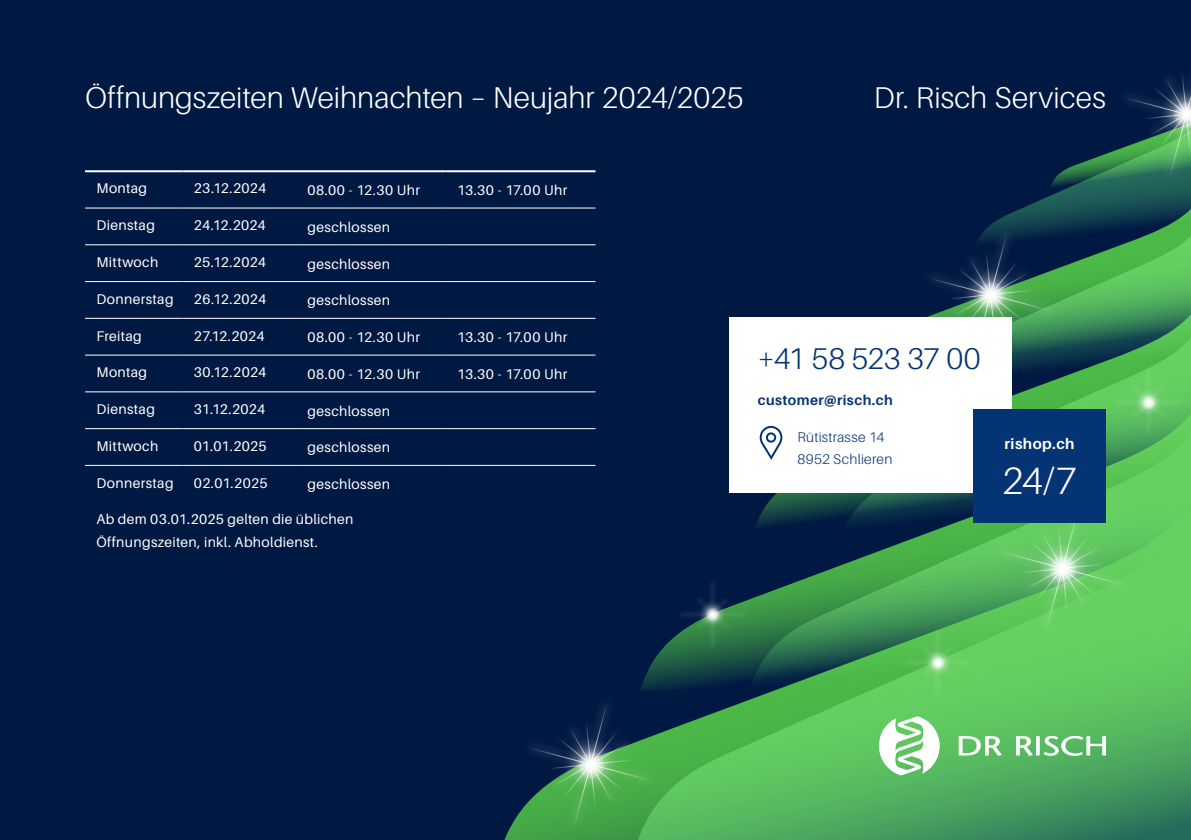
<style>
.page{position:relative;width:1191px;height:840px;background:#fff}
.page>*{position:absolute;margin:0;border:0;box-sizing:border-box;transform-origin:0 0}
.t1{font:300 38px "Aileron";color:#fff}
.t2{font:300 30px "Aileron";color:#fff}
.t3{font:300 30px "Aileron";letter-spacing:-.02em;color:#053474}
.t4{font:700 15px "Aileron";letter-spacing:.03em;color:#fff}
.t5{font:14px/22.4px "Aileron";letter-spacing:.025em;color:#fff}
.t6{font:300 14px/22.4px "Aileron";letter-spacing:.025em;color:#053474}
.t7{font:700 14px "Aileron";letter-spacing:.03em;color:#053474}
</style>
<div class="page">
<div style="left:0;top:0;width:1191px;height:839px;background:#001942"></div>
<svg style="left:646px;top:492px;width:545px;height:347px"></svg>
<svg style="left:748px;top:492px;width:443px;height:204px"></svg>
<svg style="left:840px;top:437px;width:351px;height:106px"></svg>
<div style="left:901px;top:625px;width:73px;height:73px;background:#fff;opacity:.75"></div>
<svg style="left:902px;top:479px;width:249px;height:218px"></svg>
<svg style="left:505px;top:674px;width:174px;height:165px"></svg>
<div style="left:676px;top:577px;width:72px;height:73px;background:#fff;opacity:.75"></div>
<svg style="left:676px;top:578px;width:72px;height:71px"></svg>
<svg style="left:927px;top:75px;width:264px;height:362px"></svg>
<svg style="left:879px;top:715px;width:227px;height:60px"></svg>
<hr style="left:85px;top:207px;width:98px;height:1px;background:#fff">
<hr style="left:183px;top:207px;width:113px;height:1px;background:#fff">
<hr style="left:296px;top:207px;width:150px;height:1px;background:#fff">
<hr style="left:446px;top:207px;width:149px;height:1px;background:#fff">
<hr style="left:85px;top:244px;width:98px;height:1px;background:#fff">
<hr style="left:183px;top:244px;width:113px;height:1px;background:#fff">
<hr style="left:296px;top:244px;width:150px;height:1px;background:#fff">
<hr style="left:446px;top:244px;width:149px;height:1px;background:#fff">
<hr style="left:85px;top:281px;width:98px;height:1px;background:#fff">
<hr style="left:183px;top:281px;width:113px;height:1px;background:#fff">
<hr style="left:296px;top:281px;width:150px;height:1px;background:#fff">
<hr style="left:446px;top:281px;width:149px;height:1px;background:#fff">
<hr style="left:85px;top:317px;width:98px;height:1px;background:#fff">
<hr style="left:183px;top:317px;width:113px;height:1px;background:#fff">
<hr style="left:296px;top:317px;width:150px;height:1px;background:#fff">
<hr style="left:446px;top:317px;width:149px;height:1px;background:#fff">
<hr style="left:85px;top:354px;width:98px;height:1px;background:#fff">
<hr style="left:183px;top:354px;width:113px;height:1px;background:#fff">
<hr style="left:296px;top:354px;width:150px;height:1px;background:#fff">
<hr style="left:446px;top:354px;width:149px;height:1px;background:#fff">
<hr style="left:85px;top:391px;width:98px;height:1px;background:#fff">
<hr style="left:183px;top:391px;width:113px;height:1px;background:#fff">
<hr style="left:296px;top:391px;width:150px;height:1px;background:#fff">
<hr style="left:446px;top:391px;width:149px;height:1px;background:#fff">
<hr style="left:85px;top:428px;width:98px;height:1px;background:#fff">
<hr style="left:183px;top:428px;width:113px;height:1px;background:#fff">
<hr style="left:296px;top:428px;width:150px;height:1px;background:#fff">
<hr style="left:446px;top:428px;width:149px;height:1px;background:#fff">
<hr style="left:85px;top:464px;width:98px;height:1px;background:#fff">
<hr style="left:183px;top:464px;width:113px;height:1px;background:#fff">
<hr style="left:296px;top:464px;width:150px;height:1px;background:#fff">
<hr style="left:446px;top:464px;width:149px;height:1px;background:#fff">
<hr style="left:85px;top:170px;width:98px;height:2px;background:#fff">
<hr style="left:183px;top:170px;width:113px;height:2px;background:#fff">
<hr style="left:296px;top:170px;width:150px;height:2px;background:#fff">
<hr style="left:446px;top:170px;width:149px;height:2px;background:#fff">
<div style="left:729px;top:317px;width:282px;height:175px;background:#fff"></div>
<svg style="left:759px;top:425px;width:24px;height:35px"></svg>
<div style="left:973px;top:409px;width:133px;height:113px;background:#053474"></div>
<h2 class="t2" style="left:85px;top:81px;width:660px">Öffnungszeiten Weihnachten – Neujahr 2024/2025</h2>
<h2 class="t2" style="left:873px;top:81px;width:234px">Dr. Risch Services</h2>
<p class="t5" style="left:96px;top:177px;width:52px">Montag</p>
<p class="t5" style="left:194px;top:177px;width:74px">23.12.2024</p>
<p class="t5" style="left:307px;top:179px;width:114px">08.00 - 12.30 Uhr</p>
<p class="t5" style="left:457px;top:179px;width:112px">13.30 - 17.00 Uhr</p>
<p class="t5" style="left:96px;top:214px;width:60px">Dienstag</p>
<p class="t5" style="left:194px;top:214px;width:73px">24.12.2024</p>
<p class="t5" style="left:307px;top:216px;width:84px">geschlossen</p>
<p class="t5" style="left:96px;top:251px;width:63px">Mittwoch</p>
<p class="t5" style="left:194px;top:251px;width:74px">25.12.2024</p>
<p class="t5" style="left:307px;top:252px;width:84px">geschlossen</p>
<p class="t5" style="left:96px;top:288px;width:79px">Donnerstag</p>
<p class="t5" style="left:194px;top:288px;width:74px">26.12.2024</p>
<p class="t5" style="left:307px;top:289px;width:84px">geschlossen</p>
<p class="t5" style="left:96px;top:324px;width:47px">Freitag</p>
<p class="t5" style="left:194px;top:324px;width:72px">27.12.2024</p>
<p class="t5" style="left:307px;top:326px;width:114px">08.00 - 12.30 Uhr</p>
<p class="t5" style="left:457px;top:326px;width:112px">13.30 - 17.00 Uhr</p>
<p class="t5" style="left:96px;top:361px;width:52px">Montag</p>
<p class="t5" style="left:194px;top:361px;width:74px">30.12.2024</p>
<p class="t5" style="left:307px;top:363px;width:114px">08.00 - 12.30 Uhr</p>
<p class="t5" style="left:457px;top:363px;width:112px">13.30 - 17.00 Uhr</p>
<p class="t5" style="left:96px;top:398px;width:60px">Dienstag</p>
<p class="t5" style="left:194px;top:398px;width:73px">31.12.2024</p>
<p class="t5" style="left:307px;top:399px;width:84px">geschlossen</p>
<p class="t5" style="left:96px;top:434px;width:63px">Mittwoch</p>
<p class="t5" style="left:194px;top:434px;width:74px">01.01.2025</p>
<p class="t5" style="left:307px;top:436px;width:84px">geschlossen</p>
<p class="t5" style="left:96px;top:471px;width:79px">Donnerstag</p>
<p class="t5" style="left:194px;top:471px;width:75px">02.01.2025</p>
<p class="t5" style="left:307px;top:473px;width:84px">geschlossen</p>
<p class="t5" style="left:96px;top:508px;width:259px">Ab dem 03.01.2025 gelten die üblichen<br>Öffnungszeiten, inkl. Abholdienst.</p>
<h2 class="t3" style="left:757px;top:342px;width:224px">+41 58 523 37 00</h2>
<p class="t7" style="left:757px;top:392px;width:137px">customer@risch.ch</p>
<p class="t6" style="left:797px;top:425px;width:96px">Rütistrasse 14<br>8952 Schlieren</p>
<p class="t4" style="left:1004px;top:435px;width:71px">rishop.ch</p>
<h1 class="t1" style="left:1002px;top:460px;width:76px">24/7</h1>
</div>
